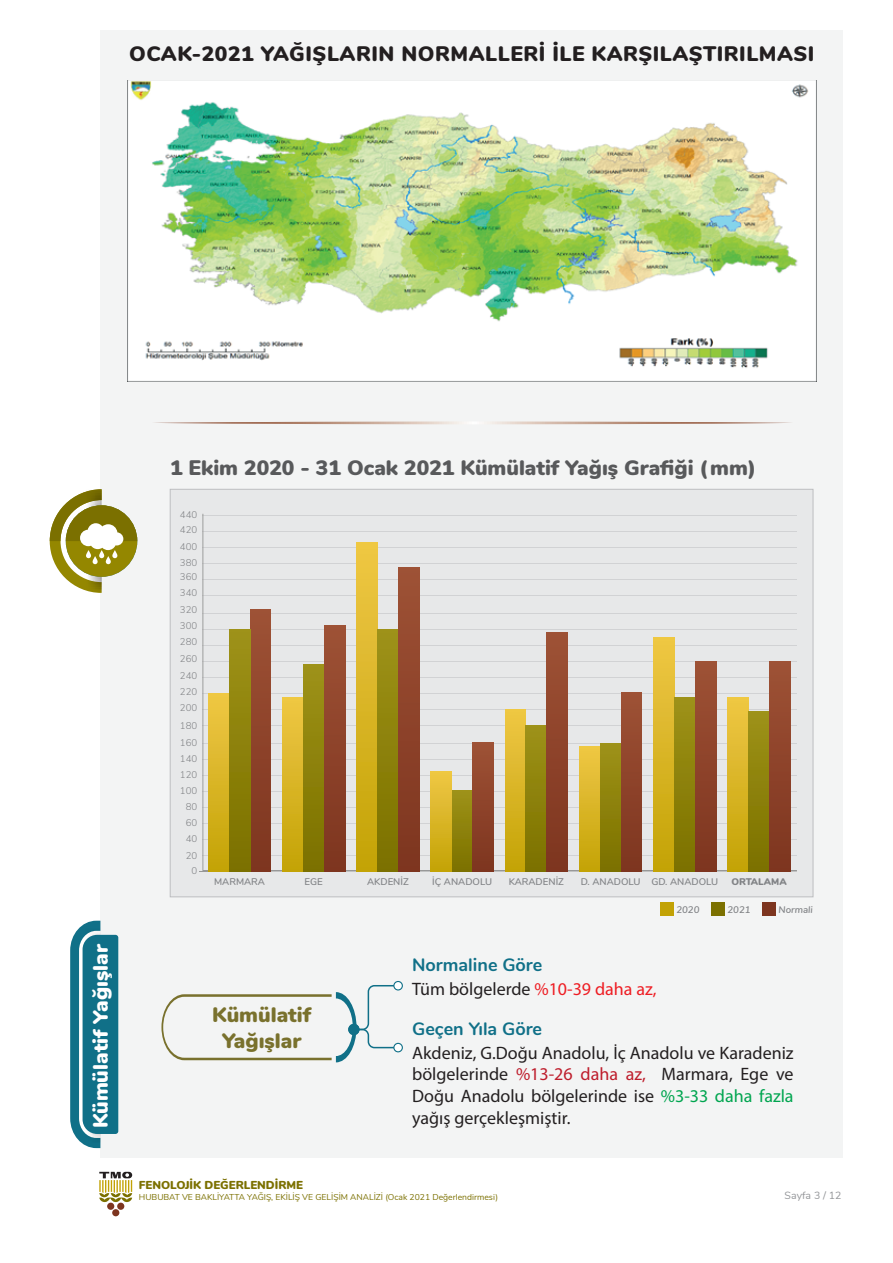
<style>
.page{position:relative;width:893px;height:1263px;background:#fff}
.page>*{position:absolute;margin:0;border:0;box-sizing:border-box;transform-origin:0 0}
.t1{font:900 21px "Nunito";letter-spacing:.025em;color:#231f20}
.t2{font:900 21px "Nunito";color:#58595b}
.t3{font:900 21px/25.2px "Nunito";color:#79712d;text-align:center}
.t4{font:900 21px "Nunito";color:#fff}
.t5{font:18px/21.6px "Myriad Pro";color:#231f20;text-align:justify}
.t6{font:700 18px "Nunito";color:#107088}
.t7{font:900 11.55px "Nunito";color:#7b7000}
.t8{font:10.5px "Nunito";color:#939598}
.t9{font:300 9.6px/15.8px "Nunito Sans";color:#818386}
.t10{font:600 9.6px "Nunito";color:#818386}
.t11{font:italic 600 9.6px "Nunito";color:#818386}
.t12{font:900 9.6px "Nunito";color:#818386}
.t13{font:8.55px "Nunito";color:#7b7000}
.s1{font-weight:700;color:#ee1d23}
.s2{font-weight:700;color:#be1d2c}
.s3{font-weight:700;color:#00a54f}
</style>
<div class="page">
<div style="left:101px;top:30px;width:742px;height:1127px;background:#f3f4f4"></div>
<svg style="left:50px;top:489px;width:87px;height:104px"></svg>
<svg style="left:86px;top:550px;width:5px;height:8px"></svg>
<svg style="left:93px;top:556px;width:5px;height:8px"></svg>
<svg style="left:99px;top:550px;width:5px;height:8px"></svg>
<svg style="left:106px;top:556px;width:5px;height:8px"></svg>
<svg style="left:112px;top:550px;width:5px;height:8px"></svg>
<div style="left:112px;top:1209px;width:7px;height:7px;background:#7d351f;border-radius:50%"></div>
<div style="left:107px;top:1203px;width:7px;height:7px;background:#7d351f;border-radius:50%"></div>
<div style="left:117px;top:1203px;width:7px;height:7px;background:#7d351f;border-radius:50%"></div>
<svg style="left:99px;top:1172px;width:33px;height:30px"></svg>
<div style="left:170px;top:489px;width:643px;height:408px;background:#e7e8e9;border:1px solid #bdbec1"></div>
<div style="left:660px;top:903px;width:13px;height:13px;background:#c2a205"></div>
<div style="left:762px;top:903px;width:13px;height:13px;background:#7d351f"></div>
<div style="left:711px;top:903px;width:13px;height:13px;background:#7b7000"></div>
<svg style="left:202px;top:514px;width:595px;height:357px"></svg>
<svg style="left:199px;top:871px;width:15px;height:1px"></svg>
<div style="left:208px;top:694px;width:21px;height:177px;background:linear-gradient(to bottom,#efc745,#c3a306)"></div>
<div style="left:250px;top:609px;width:21px;height:262px;background:linear-gradient(to bottom,#9e5236,#7d351f)"></div>
<div style="left:282px;top:697px;width:21px;height:174px;background:linear-gradient(to bottom,#efc745,#c4a306)"></div>
<div style="left:303px;top:664px;width:21px;height:207px;background:linear-gradient(to bottom,#9e9218,#7b7100)"></div>
<div style="left:324px;top:625px;width:21px;height:246px;background:linear-gradient(to bottom,#9e5135,#7e351f)"></div>
<div style="left:357px;top:543px;width:21px;height:328px;background:linear-gradient(to bottom,#efc745,#c3a306)"></div>
<div style="left:378px;top:629px;width:20px;height:242px;background:linear-gradient(to bottom,#9e9218,#7b7100)"></div>
<div style="left:398px;top:568px;width:21px;height:303px;background:linear-gradient(to bottom,#9e5135,#7d351f)"></div>
<div style="left:452px;top:791px;width:21px;height:80px;background:linear-gradient(to bottom,#9e9218,#7c7100)"></div>
<div style="left:473px;top:743px;width:20px;height:128px;background:linear-gradient(to bottom,#9e5135,#7e351f)"></div>
<div style="left:505px;top:709px;width:21px;height:162px;background:linear-gradient(to bottom,#efc745,#c4a306)"></div>
<div style="left:526px;top:725px;width:21px;height:146px;background:linear-gradient(to bottom,#9e9218,#7c7100)"></div>
<div style="left:547px;top:633px;width:21px;height:238px;background:linear-gradient(to bottom,#9e5135,#7e351f)"></div>
<div style="left:579px;top:746px;width:21px;height:125px;background:linear-gradient(to bottom,#efc745,#c3a306)"></div>
<div style="left:600px;top:743px;width:21px;height:128px;background:linear-gradient(to bottom,#9e9218,#7c7100)"></div>
<div style="left:621px;top:693px;width:21px;height:178px;background:linear-gradient(to bottom,#9e5135,#7e351f)"></div>
<div style="left:653px;top:637px;width:21px;height:234px;background:linear-gradient(to bottom,#efc745,#c4a306)"></div>
<div style="left:674px;top:697px;width:21px;height:174px;background:linear-gradient(to bottom,#9e9218,#7c7100)"></div>
<div style="left:695px;top:661px;width:21px;height:210px;background:linear-gradient(to bottom,#9e5135,#7e351f)"></div>
<div style="left:728px;top:697px;width:21px;height:174px;background:linear-gradient(to bottom,#efc745,#c4a306)"></div>
<div style="left:749px;top:711px;width:20px;height:160px;background:linear-gradient(to bottom,#9e9218,#7c7100)"></div>
<div style="left:769px;top:662px;width:21px;height:209px;background:linear-gradient(to bottom,#9e5135,#7d351f)"></div>
<div style="left:229px;top:629px;width:21px;height:242px;background:linear-gradient(to bottom,#9e9218,#7b7100)"></div>
<div style="left:431px;top:771px;width:21px;height:100px;background:linear-gradient(to bottom,#efc745,#c4a407)"></div>
<svg style="left:161px;top:981px;width:242px;height:81px"></svg>
<svg style="left:70px;top:921px;width:48px;height:227px;background:#338599"></svg>
<svg style="left:154px;top:421px;width:637px;height:3px"></svg>
<img style="left:128px;top:81px;width:688px;height:301px">
<p class="t1" style="left:129px;top:38px;width:687px">OCAK-2021 YAĞIŞLARIN NORMALLERİ İLE KARŞILAŞTIRILMASI</p>
<p class="t4" style="left:85px;top:1128px;width:186px;rotate:-90deg">Kümülatif Yağışlar</p>
<p class="t2" style="left:170px;top:452px;width:588px">1 Ekim 2020 - 31 Ocak 2021 Kümülatif Yağış Grafiği (mm)</p>
<p class="t9" style="left:180px;top:506px;width:19px">440<br>420</p>
<p class="t9" style="left:180px;top:538px;width:19px">400</p>
<p class="t9" style="left:180px;top:555px;width:19px;line-height:14.2px">380<br>360</p>
<p class="t9" style="left:180px;top:584px;width:19px">340</p>
<p class="t9" style="left:180px;top:601px;width:19px">320</p>
<p class="t9" style="left:180px;top:617px;width:19px">300</p>
<p class="t9" style="left:180px;top:633px;width:19px">280</p>
<p class="t9" style="left:180px;top:650px;width:19px">260</p>
<p class="t9" style="left:180px;top:667px;width:19px">240</p>
<p class="t9" style="left:180px;top:683px;width:19px">220</p>
<p class="t9" style="left:180px;top:699px;width:19px">200</p>
<p class="t9" style="left:180px;top:717px;width:19px">180</p>
<p class="t9" style="left:180px;top:734px;width:19px">160</p>
<p class="t9" style="left:180px;top:750px;width:19px">140</p>
<p class="t9" style="left:180px;top:766px;width:19px">120</p>
<p class="t9" style="left:180px;top:782px;width:19px">100</p>
<p class="t9" style="left:186px;top:798px;width:13px">80</p>
<p class="t9" style="left:186px;top:814px;width:13px">60</p>
<p class="t9" style="left:186px;top:830px;width:13px">40</p>
<p class="t9" style="left:186px;top:847px;width:13px;text-align:right">20<br>0</p>
<p class="t10" style="left:214px;top:875px;width:52px">MARMARA</p>
<p class="t10" style="left:305px;top:875px;width:20px">EGE</p>
<p class="t10" style="left:367px;top:875px;width:43px">AKDENİZ</p>
<p class="t10" style="left:432px;top:875px;width:61px">İÇ ANADOLU</p>
<p class="t10" style="left:509px;top:875px;width:57px">KARADENİZ</p>
<p class="t10" style="left:581px;top:875px;width:139px">D. ANADOLU GD. ANADOLU</p>
<p class="t12" style="left:731px;top:875px;width:57px">ORTALAMA</p>
<p class="t11" style="left:676px;top:903px;width:25px">2020</p>
<p class="t11" style="left:727px;top:903px;width:25px">2021</p>
<p class="t11" style="left:778px;top:903px;width:36px">Normali</p>
<p class="t3" style="left:212px;top:1001px;width:100px">Kümülatif<br>Yağışlar</p>
<p class="t6" style="left:412px;top:951px;width:132px">Normaline Göre</p>
<p class="t5" style="left:412px;top:978px;width:246px">Tüm bölgelerde <span class="s1">%10-39 daha az,</span></p>
<p class="t6" style="left:412px;top:1015px;width:131px">Geçen Yıla Göre</p>
<p class="t5" style="left:412px;top:1042px;width:383px">Akdeniz, G.Doğu Anadolu, İç Anadolu ve Karadeniz bölgelerinde <span class="s2">%13-26 daha az,</span> Marmara, Ege ve Doğu Anadolu bölgelerinde ise <span class="s3">%3-33 daha fazla </span>yağış gerçekleşmiştir.</p>
<p class="t7" style="left:139px;top:1177px;width:166px">FENOLOJİK DEĞERLENDİRME</p>
<p class="t13" style="left:139px;top:1190px;width:361px">HUBUBAT VE BAKLİYATTA YAĞIŞ, EKİLİŞ VE GELİŞİM ANALİZİ (Ocak 2021 Değerlendirmesi)</p>
<p class="t8" style="left:785px;top:1187px;width:58px">Sayfa 3 / 12</p>
</div>
